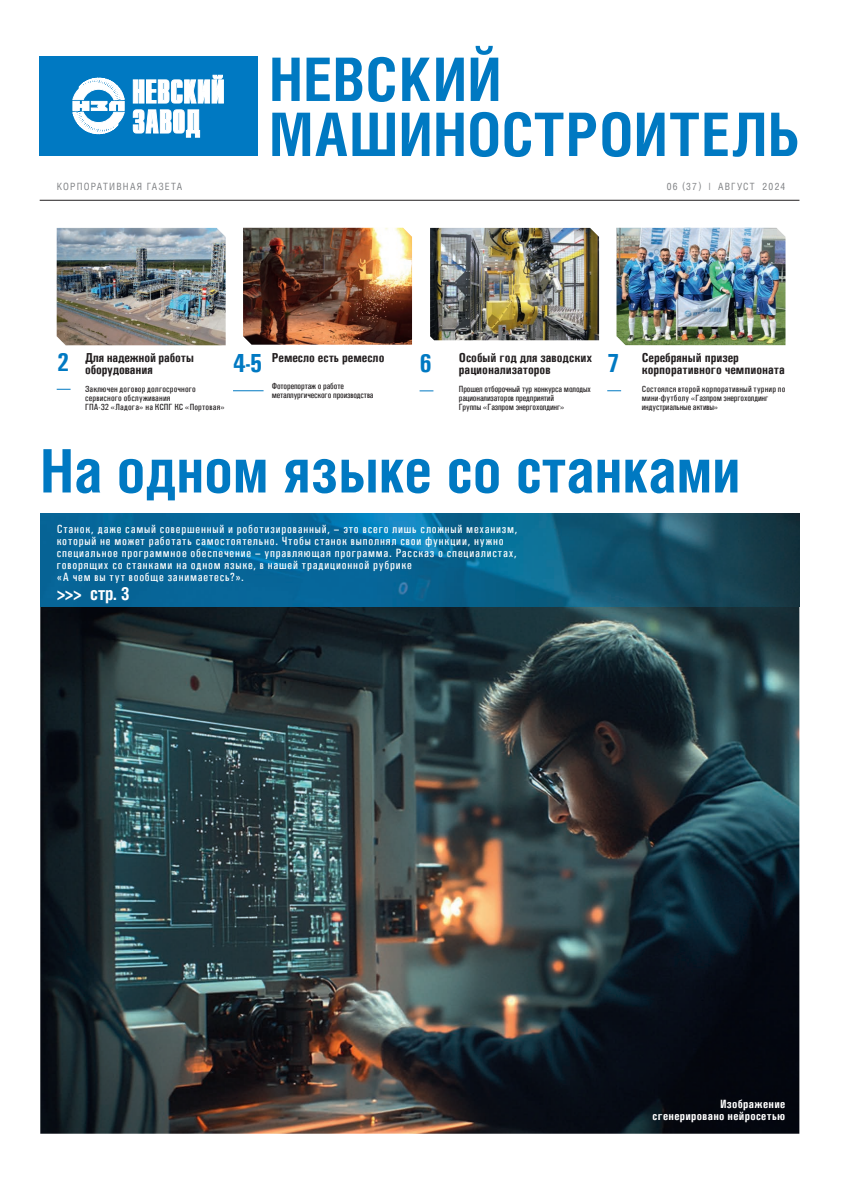
<style>
.page{position:relative;width:842px;height:1191px;background:#fff}
.page>*{position:absolute;margin:0;border:0;box-sizing:border-box;transform-origin:0 0}
.t1{font:700 60px/55px "Helios Cond";letter-spacing:.01em;color:#0079c2}
.t2{font:700 18px "Helios Cond";color:#fff}
.t3{font:700 13px/12px "Univers Condensed";color:#231f20}
.t4{font:500 12px/12px "Univers Condensed";letter-spacing:.07em;color:#fff}
.t5{font:700 12px/12px "Univers Condensed";letter-spacing:.03em;color:#fff;text-align:right}
.t6{font:10px "Helios Cond";letter-spacing:.115em;color:#808285}
.t7{font:500 9px/9px "Univers Condensed";letter-spacing:-.01em;color:#231f20}
.t8{font:500 9px/9px "Univers Condensed";letter-spacing:.01em;color:#231f20}
.s1{font-size:26.2px;color:#0079c2}
.s2{font-family:"Charter ITC";font-weight:400}
</style>
<div class="page">
<hr style="left:40px;top:200px;width:759px;height:1px;background:#231f20">
<img style="left:616px;top:228px;width:169px;height:117px">
<svg style="left:434px;top:340px;width:165px;height:1px"></svg>
<img style="left:430px;top:228px;width:169px;height:112px">
<div style="left:40px;top:57px;width:218px;height:99px;background:#0079c2"></div>
<svg style="left:72px;top:75px;width:152px;height:63px"></svg>
<svg style="left:420px;top:390px;width:13px;height:1px"></svg>
<svg style="left:607px;top:390px;width:14px;height:1px"></svg>
<svg style="left:57px;top:389px;width:14px;height:1px"></svg>
<img style="left:57px;top:228px;width:169px;height:117px">
<img style="left:243px;top:228px;width:169px;height:117px">
<hr style="left:233px;top:390px;width:31px;height:1px;background:#0079c2">
<img style="left:40px;top:513px;width:759px;height:620px">
<img style="left:40px;top:514px;width:759px;height:93px">
<h1 class="t1" style="left:269px;top:52px;width:532px">НЕВСКИЙ<br>МАШИНОСТРОИТЕЛЬ</h1>
<p class="t6" style="left:57px;top:180px;width:127px">КОРПОРАТИВНАЯ ГАЗЕТА</p>
<p class="t6" style="left:667px;top:180px;width:120px">06 (37) | АВГУСТ 2024</p>
<p class="t3" style="left:85px;top:351px;width:110px;text-indent:-28px"><span class="s1">2</span> для надежной работы оборудования</p>
<p class="t8" style="left:85px;top:384px;width:141px">заключен договор долгосрочного сервисного обслуживания<br>гПа-32 <span class="s2">«</span>ладога<span class="s2">»</span> на ксПг кс <span class="s2">«</span>Портовая<span class="s2">»</span></p>
<p class="t3" style="left:233px;top:351px;width:153px"><span class="s1">4-5</span> ремесло есть ремесло</p>
<p class="t7" style="left:272px;top:381px;width:103px">Фоторепортаж о работе металлургического производства</p>
<p class="t3" style="left:420px;top:351px;width:174px;text-align:center"><span class="s1">6</span> особый год для заводских рационализаторов</p>
<p class="t7" style="left:459px;top:384px;width:134px">Прошел отборочный тур конкурса молодых рационализаторов предприятий<br>группы <span class="s2">«</span>газпром энергохолдинг<span class="s2">»</span></p>
<p class="t3" style="left:642px;top:351px;width:145px;text-indent:-35px"><span class="s1">7</span> серебряный призер корпоративного чемпионата</p>
<p class="t7" style="left:642px;top:384px;width:145px">состоялся второй корпоративный турнир по мини-футболу <span class="s2">«</span>газпром энергохолдинг индустриальные активы<span class="s2">»</span></p>
<h1 class="t1" style="left:40px;top:443px;width:701px">На одном языке со станками</h1>
<p class="t4" style="left:57px;top:522px;width:462px">станок, даже самый совершенный и роботизированный, – это всего лишь сложный механизм, который не может работать самостоятельно. чтобы станок выполнял свои функции, нужно специальное программное обеспечение – управляющая программа. рассказ о специалистах, говорящих со станками на одном языке, в нашей традиционной рубрике<br>«а чем вы тут вообще занимаетесь?».</p>
<h2 class="t2" style="left:57px;top:581px;width:75px">&gt;&gt;&gt; стр. 3</h2>
<p class="t5" style="left:653px;top:1098px;width:134px">Изображение сгенерировано нейросетью</p>
</div>
